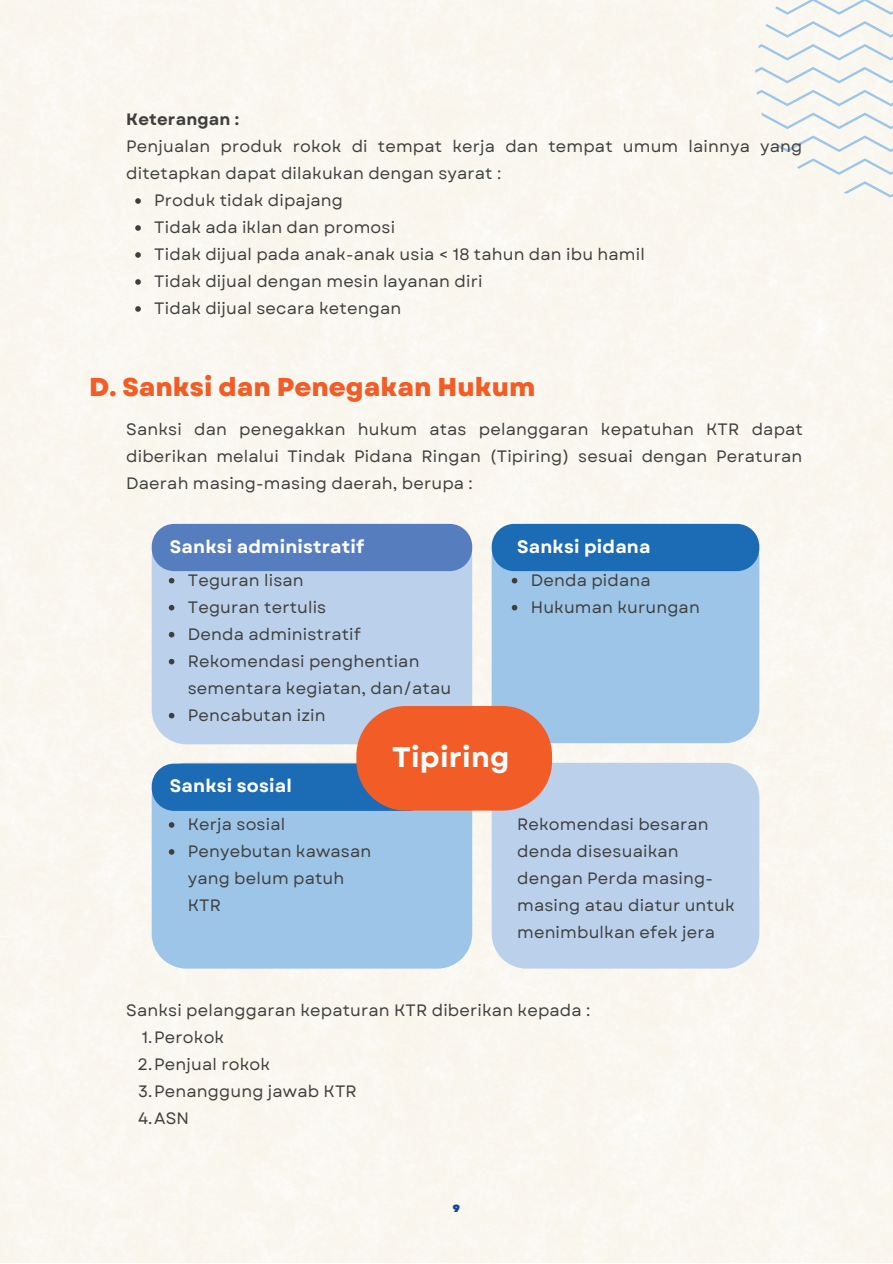
<style>
.page{position:relative;width:893px;height:1264px;background:#fff}
.page>*{position:absolute;margin:0;border:0;box-sizing:border-box;transform-origin:0 0}
.t1{font:700 28.35px "Garet";letter-spacing:.01em;color:#fff}
.t2{font:800 25.8px "Garet";color:#f25d27}
.t3{font:700 18px "Garet";letter-spacing:.01em;color:#fff}
.t4{font:16.5px/27px "Garet";letter-spacing:.01em;color:#3f3f3f}
.t5{font:700 16.5px "Garet";letter-spacing:.01em;color:#3f3f3f}
.t6{font:900 10.5px "Garet";color:#0e4799}
</style>
<div class="page">
<svg style="left:756px;top:90px;width:136px;height:16px"></svg>
<svg style="left:796px;top:158px;width:96px;height:17px"></svg>
<svg style="left:843px;top:181px;width:49px;height:16px"></svg>
<svg style="left:755px;top:67px;width:137px;height:16px"></svg>
<svg style="left:776px;top:135px;width:116px;height:17px"></svg>
<svg style="left:775px;top:0;width:117px;height:15px"></svg>
<svg style="left:765px;top:21px;width:127px;height:17px"></svg>
<svg style="left:758px;top:44px;width:134px;height:17px"></svg>
<svg style="left:761px;top:112px;width:131px;height:17px"></svg>
<div style="left:152px;top:524px;width:320px;height:220px;background:#bbd1eb"></div>
<div style="left:491px;top:524px;width:268px;height:219px;background:#9cc5e7"></div>
<div style="left:491px;top:762px;width:268px;height:206px;background:#bbd1eb"></div>
<div style="left:152px;top:762px;width:320px;height:206px;background:#9cc5e7"></div>
<div style="left:152px;top:524px;width:320px;height:47px;background:#567ebf;border-radius:23px"></div>
<div style="left:491px;top:524px;width:268px;height:47px;background:#1b6bb5;border-radius:23px"></div>
<div style="left:152px;top:763px;width:278px;height:47px;background:#1b6bb5;border-radius:23px"></div>
<svg style="left:135px;top:198px;width:6px;height:6px"></svg>
<svg style="left:135px;top:225px;width:6px;height:6px"></svg>
<svg style="left:135px;top:252px;width:6px;height:6px"></svg>
<svg style="left:135px;top:279px;width:6px;height:6px"></svg>
<svg style="left:135px;top:306px;width:6px;height:6px"></svg>
<svg style="left:169px;top:578px;width:5px;height:5px"></svg>
<svg style="left:169px;top:605px;width:5px;height:5px"></svg>
<svg style="left:169px;top:632px;width:5px;height:5px"></svg>
<svg style="left:169px;top:659px;width:5px;height:5px"></svg>
<svg style="left:169px;top:712px;width:5px;height:6px"></svg>
<div style="left:356px;top:706px;width:196px;height:104px;background:#f25d27;border-radius:49px"></div>
<svg style="left:169px;top:822px;width:5px;height:5px"></svg>
<svg style="left:169px;top:849px;width:5px;height:5px"></svg>
<svg style="left:511px;top:578px;width:6px;height:5px"></svg>
<svg style="left:511px;top:605px;width:6px;height:5px"></svg>
<p class="t5" style="left:126px;top:107px;width:114px">Keterangan :</p>
<p class="t4" style="left:126px;top:133px;width:677px">Penjualan produk rokok di tempat kerja dan tempat umum lainnya yang ditetapkan dapat dilakukan dengan syarat :</p>
<p class="t4" style="left:154px;top:187px;width:492px">Produk tidak dipajang<br>Tidak ada iklan dan promosi<br>Tidak dijual pada anak-anak usia &lt; 18 tahun dan ibu hamil Tidak dijual dengan mesin layanan diri<br>Tidak dijual secara ketengan</p>
<h2 class="t2" style="left:89px;top:368px;width:447px">D. Sanksi dan Penegakan Hukum</h2>
<p class="t4" style="left:126px;top:416px;width:678px;text-align:justify">Sanksi dan penegakkan hukum atas pelanggaran kepatuhan KTR dapat diberikan melalui Tindak Pidana Ringan (Tipiring) sesuai dengan Peraturan Daerah masing-masing daerah, berupa :</p>
<p class="t3" style="left:170px;top:533px;width:195px">Sanksi administratif</p>
<p class="t4" style="left:188px;top:566px;width:265px">Teguran lisan<br>Teguran tertulis<br>Denda administratif<br>Rekomendasi penghentian sementara kegiatan, dan/atau<br>Pencabutan izin</p>
<h1 class="t1" style="left:392px;top:737px;width:119px">Tipiring</h1>
<p class="t3" style="left:170px;top:772px;width:123px">Sanksi sosial</p>
<p class="t3" style="left:517px;top:533px;width:135px">Sanksi pidana</p>
<p class="t4" style="left:530px;top:566px;width:170px">Denda pidana<br>Hukuman kurungan</p>
<p class="t4" style="left:188px;top:810px;width:185px">Kerja sosial<br>Penyebutan kawasan yang belum patuh<br>KTR</p>
<p class="t4" style="left:517px;top:810px;width:219px">Rekomendasi besaran denda disesuaikan dengan Perda masing&shy;masing atau diatur untuk menimbulkan efek jera</p>
<p class="t4" style="left:126px;top:997px;width:465px">Sanksi pelanggaran kepaturan KTR diberikan kepada :</p>
<p class="t4" style="left:137px;top:1024px;width:221px">1.Perokok<br>2.Penjual rokok<br>3.Penanggung jawab KTR<br>4.ASN</p>
<p class="t6" style="left:452px;top:1200px;width:9px">9</p>
</div>
